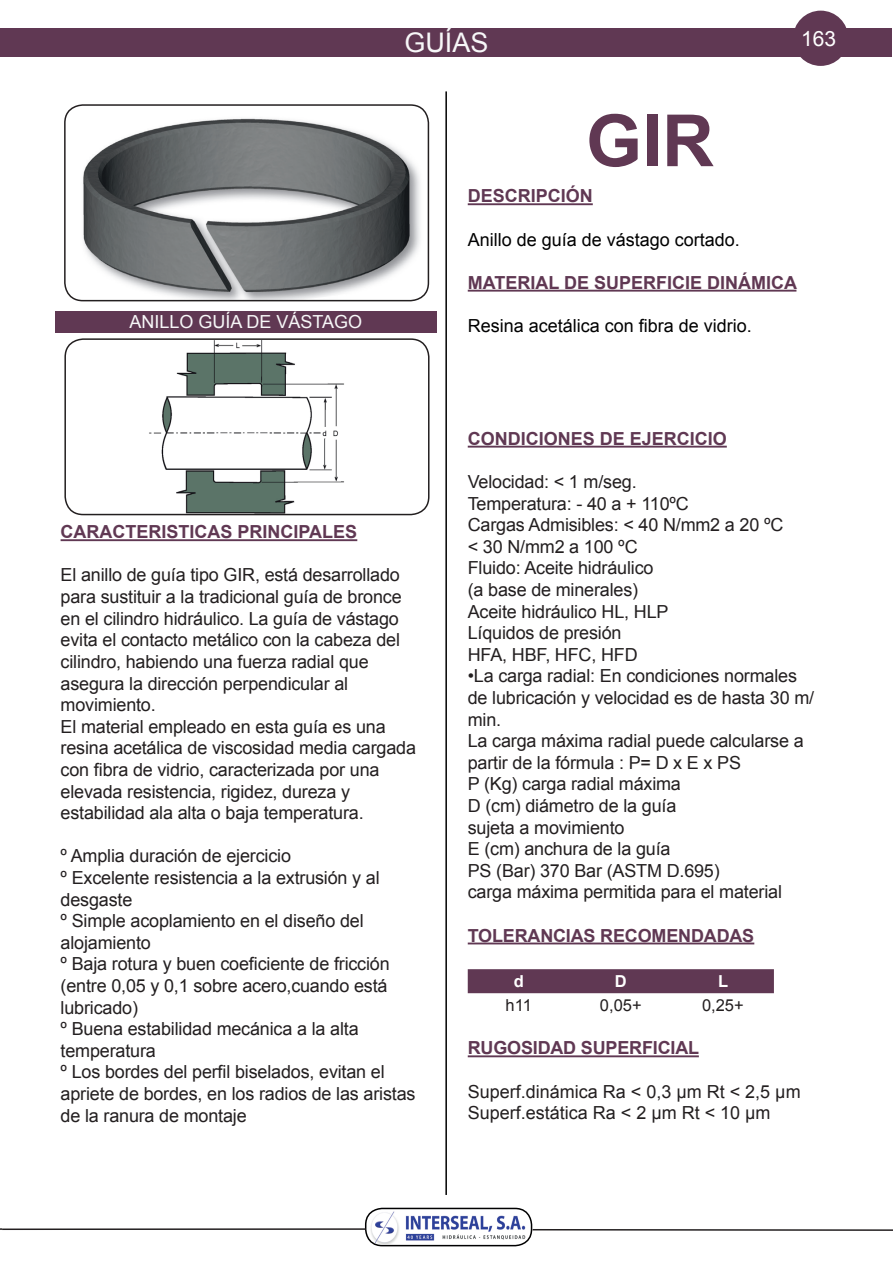
<style>
.page{position:relative;width:893px;height:1263px;background:#fff}
.page>*{position:absolute;margin:0;border:0;box-sizing:border-box;transform-origin:0 0}
.t1{font:700 72px "Arial";color:#603853}
.t2{font:27px "Arial";color:#f7f7f8}
.t3{font:21px "Arial";color:#fff}
.t4{font:18px/21.6px "Arial";letter-spacing:-.01em;color:#231f20}
.t5{font:700 18px "Arial";color:#603853}
.t6{font:18px "Arial";color:#000001}
.t7{font:18px "Arial";color:#f7f7f8}
.t8{font:16.5px "Arial";color:#231f20}
.t9{font:700 16.5px "Arial";color:#fff}
</style>
<div class="page">
<img style="left:70px;top:105px;width:358px;height:196px">
<div style="left:64px;top:104px;width:365px;height:197px;border:2px solid #231f20;border-radius:18px"></div>
<div style="left:55px;top:311px;width:382px;height:21px;background:#603853"></div>
<hr style="left:468px;top:203px;width:125px;height:2px;background:#603853">
<hr style="left:468px;top:290px;width:328px;height:2px;background:#603853">
<hr style="left:61px;top:539px;width:296px;height:2px;background:#603853">
<hr style="left:468px;top:446px;width:259px;height:2px;background:#603853">
<hr style="left:468px;top:942px;width:286px;height:2px;background:#603853">
<hr style="left:468px;top:1055px;width:231px;height:2px;background:#603853">
<div style="left:468px;top:969px;width:306px;height:24px;background:#603853"></div>
<div style="left:1px;top:28px;width:891px;height:29px;background:#603853"></div>
<img style="left:149px;top:341px;width:195px;height:171px">
<div style="left:64px;top:338px;width:365px;height:177px;border:2px solid #231f20;border-radius:18px"></div>
<hr style="left:445px;top:91px;width:2px;height:1104px;background:#000001">
<div style="left:793px;top:11px;width:55px;height:55px;background:#603853;border-radius:50%"></div>
<img style="left:366px;top:1208px;width:165px;height:36px">
<div style="left:365px;top:1208px;width:167px;height:38px;border:2px solid #000001;border-radius:16px"></div>
<hr style="left:2px;top:1228px;width:364px;height:2px;background:#231f20">
<hr style="left:533px;top:1229px;width:360px;height:2px;background:#231f20">
<p class="t7" style="left:129px;top:310px;width:234px">ANILLO GUÍA DE VÁSTAGO</p>
<h2 class="t2" style="left:404px;top:25px;width:86px">GUÍAS</h2>
<h1 class="t1" style="left:586px;top:93px;width:130px">GIR</h1>
<p class="t3" style="left:801px;top:25px;width:37px">163</p>
<p class="t5" style="left:468px;top:184px;width:127px">DESCRIPCIÓN</p>
<p class="t6" style="left:468px;top:227px;width:274px">Anillo de guía de vástago cortado.</p>
<p class="t5" style="left:468px;top:270px;width:331px">MATERIAL DE SUPERFICIE DINÁMICA</p>
<p class="t6" style="left:468px;top:314px;width:286px">Resina acetálica con fibra de vidrio.</p>
<p class="t5" style="left:61px;top:520px;width:298px">CARACTERISTICAS PRINCIPALES</p>
<p class="t4" style="left:61px;top:564px;width:357px">El anillo de guía tipo GIR, está desarrollado para sustituir a la tradicional guía de bronce en el cilindro hidráulico. La guía de vástago evita el contacto metálico con la cabeza del cilindro, habiendo una fuerza radial que asegura la dirección perpendicular al movimiento.<br>El material empleado en esta guía es una resina acetálica de viscosidad media cargada con fibra de vidrio, caracterizada por una elevada resistencia, rigidez, dureza y estabilidad ala alta o baja temperatura.</p>
<p class="t4" style="left:61px;top:845px;width:356px">º Amplia duración de ejercicio<br>º Excelente resistencia a la extrusión y al desgaste<br>º Simple acoplamiento en el diseño del alojamiento<br>º Baja rotura y buen coeficiente de fricción (entre 0,05 y 0,1 sobre acero,cuando está lubricado)<br>º Buena estabilidad mecánica a la alta temperatura<br>º Los bordes del perfil biselados, evitan el apriete de bordes, en los radios de las aristas de la ranura de montaje</p>
<p class="t5" style="left:468px;top:426px;width:261px">CONDICIONES DE EJERCICIO</p>
<p class="t4" style="left:468px;top:471px;width:317px">Velocidad: &lt; 1 m/seg.<br>Temperatura: - 40 a + 110ºC<br>Cargas Admisibles: &lt; 40 N/mm2 a 20 ºC &lt; 30 N/mm2 a 100 ºC<br>Fluido: Aceite hidráulico<br>(a base de minerales)<br>Aceite hidráulico HL, HLP<br>Líquidos de presión<br>HFA, HBF, HFC, HFD</p>
<p class="t4" style="left:468px;top:665px;width:348px">•La carga radial: En condiciones normales de lubricación y velocidad es de hasta 30 m/ min.<br>La carga máxima radial puede calcularse a partir de la fórmula : P= D x E x PS<br>P (Kg) carga radial máxima<br>D (cm) diámetro de la guía<br>sujeta a movimiento<br>E (cm) anchura de la guía<br>PS (Bar) 370 Bar (ASTM D.695)<br>carga máxima permitida para el material</p>
<p class="t5" style="left:468px;top:923px;width:288px">TOLERANCIAS RECOMENDADAS</p>
<p class="t9" style="left:514px;top:970px;width:12px">d</p>
<p class="t9" style="left:615px;top:970px;width:13px">D</p>
<p class="t9" style="left:718px;top:970px;width:12px">L</p>
<p class="t8" style="left:506px;top:995px;width:28px">h11</p>
<p class="t8" style="left:600px;top:995px;width:43px">0,05+</p>
<p class="t8" style="left:702px;top:995px;width:43px">0,25+</p>
<p class="t5" style="left:468px;top:1036px;width:233px">RUGOSIDAD SUPERFICIAL</p>
<p class="t4" style="left:468px;top:1081px;width:334px">Superf.dinámica Ra &lt; 0,3 μm Rt &lt; 2,5 μm<br>Superf.estática Ra &lt; 2 μm Rt &lt; 10 μm</p>
</div>
